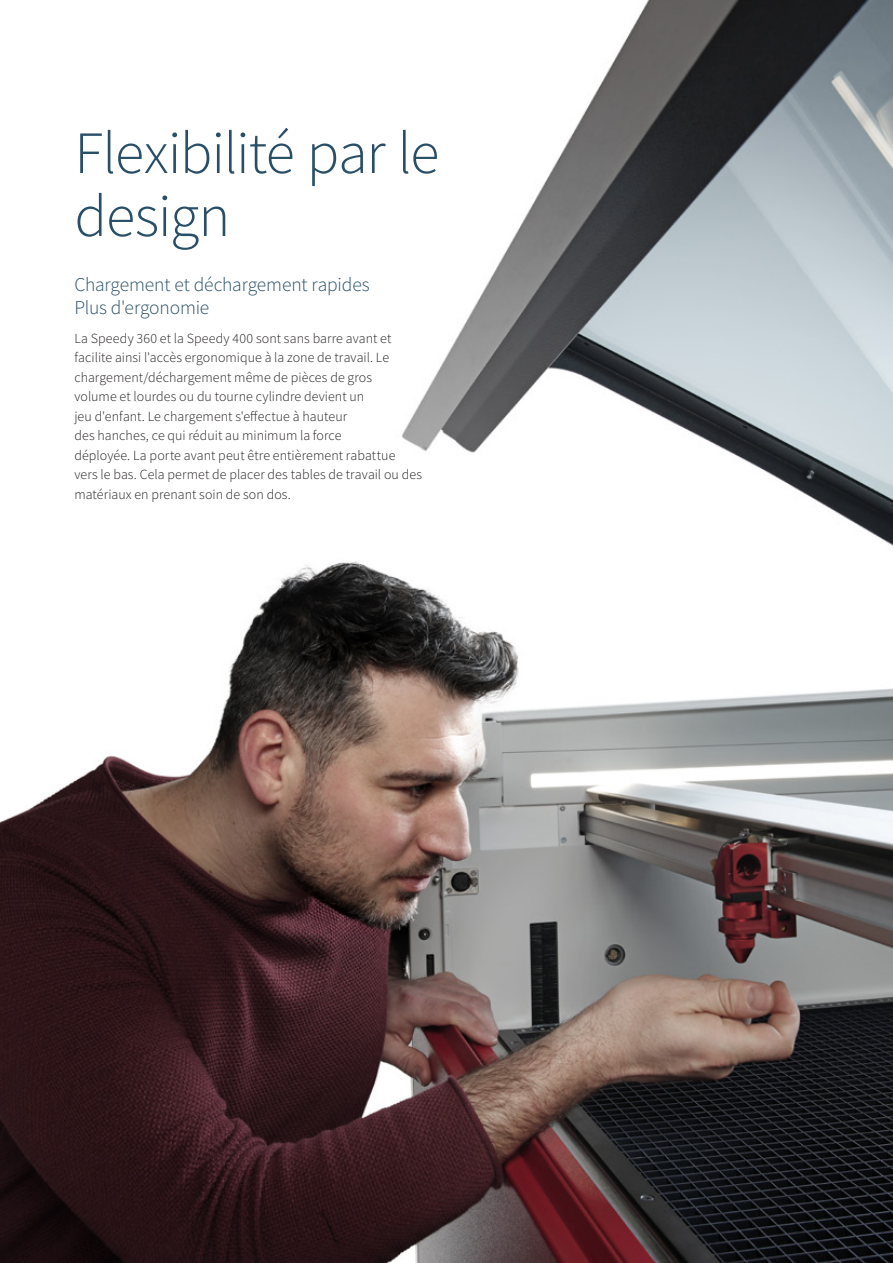
<style>
.page{position:relative;width:893px;height:1263px;background:#fff}
.page>*{position:absolute;margin:0;border:0;box-sizing:border-box;transform-origin:0 0}
.t1{font:300 60px/63px "Source Sans Pro";letter-spacing:-.02em;color:#284f67}
.t2{font:300 19.5px/22.5px "Source Sans Pro";letter-spacing:-.01em;color:#284f67}
.t3{font:300 13.95px/19.5px "Source Sans Pro";letter-spacing:.005em;color:#231f20}
</style>
<div class="page">
<img style="left:0;top:0;width:893px;height:1263px">
<h1 class="t1" style="left:74px;top:122px;width:366px">Flexibilité par le design</h1>
<h2 class="t2" style="left:74px;top:273px;width:297px">Chargement et déchargement rapides<br>Plus d'ergonomie</h2>
<p class="t3" style="left:74px;top:328px;width:349px">La Speedy 360 et la Speedy 400 sont sans barre avant et facilite ainsi l'accès ergonomique à la zone de travail. Le chargement/déchargement même de pièces de gros<br>volume et lourdes ou du tourne cylindre devient un<br>jeu d'enfant. Le chargement s'effectue à hauteur<br>des hanches, ce qui réduit au minimum la force<br>déployée. La porte avant peut être entièrement rabattue vers le bas. Cela permet de placer des tables de travail ou des matériaux en prenant soin de son dos.</p>
</div>
